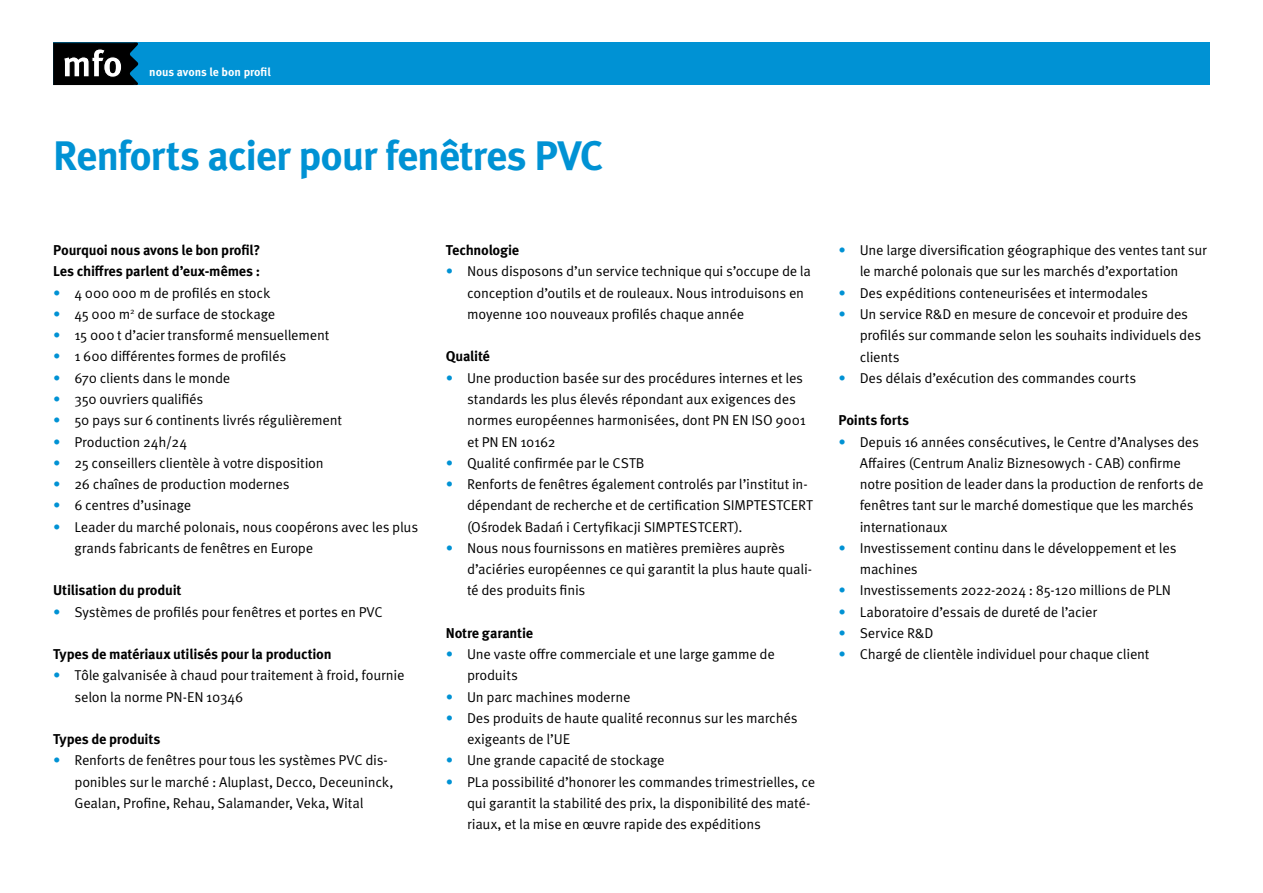
<style>
.page{position:relative;width:1263px;height:893px;background:#fff}
.page>*{position:absolute;margin:0;border:0;box-sizing:border-box;transform-origin:0 0}
.t1{font:700 41.25px "Meta Pro";letter-spacing:-.03em;color:#0092d4}
.t2{font:14.25px/21.3px "Meta Pro";letter-spacing:-.015em;color:#000}
.t3{font:700 14.25px/21.3px "Meta Pro";letter-spacing:-.015em;color:#000}
.t4{font:700 11.7px "Meta Pro";color:#fff}
.s1{color:#0092d4}
</style>
<div class="page">
<div style="left:53px;top:43px;width:1157px;height:42px;background:#0092d4"></div>
<svg style="left:53px;top:43px;width:85px;height:42px;background:#2e3538"></svg>
<p class="t4" style="left:149px;top:65px;width:123px">nous avons le bon profil</p>
<h1 class="t1" style="left:53px;top:130px;width:552px">Renforts acier pour fenêtres PVC</h1>
<p class="t3" style="left:53px;top:240px;width:209px">Pourquoi nous avons le bon profil?<br>Les chiffres parlent d’eux-mêmes :</p>
<p class="t2" style="left:53px;top:282px;width:219px"><span class="s1">•</span> 4 000 000 m de profilés en stock</p>
<p class="t2" style="left:53px;top:304px;width:224px"><span class="s1">•</span> 45 000 m<sup>2</sup> de surface de stockage</p>
<p class="t2" style="left:53px;top:325px;width:278px"><span class="s1">•</span> 15 000 t d’acier transformé mensuellement</p>
<p class="t2" style="left:53px;top:346px;width:235px"><span class="s1">•</span> 1 600 différentes formes de profilés</p>
<p class="t2" style="left:53px;top:368px;width:179px"><span class="s1">•</span> 670 clients dans le monde</p>
<p class="t2" style="left:53px;top:389px;width:152px"><span class="s1">•</span> 350 ouvriers qualifiés</p>
<p class="t2" style="left:53px;top:410px;width:290px"><span class="s1">•</span> 50 pays sur 6 continents livrés régulièrement</p>
<p class="t2" style="left:53px;top:431px;width:136px"><span class="s1">•</span> Production 24h/24</p>
<p class="t2" style="left:53px;top:453px;width:272px"><span class="s1">•</span> 25 conseillers clientèle à votre disposition</p>
<p class="t2" style="left:53px;top:474px;width:238px"><span class="s1">•</span> 26 chaînes de production modernes</p>
<p class="t2" style="left:53px;top:495px;width:140px"><span class="s1">•</span> 6 centres d’usinage</p>
<p class="t2" style="left:74px;top:516px;width:345px;text-indent:-21px"><span class="s1">•</span> Leader du marché polonais, nous coopérons avec les plus grands fabricants de fenêtres en Europe</p>
<p class="t3" style="left:53px;top:580px;width:130px">Utilisation du produit</p>
<p class="t2" style="left:53px;top:601px;width:331px"><span class="s1">•</span> Systèmes de profilés pour fenêtres et portes en PVC</p>
<p class="t3" style="left:53px;top:644px;width:280px">Types de matériaux utilisés pour la production</p>
<p class="t2" style="left:74px;top:665px;width:332px;text-indent:-21px"><span class="s1">•</span> Tôle galvanisée à chaud pour traitement à froid, fournie selon la norme PN-EN 10346</p>
<p class="t3" style="left:53px;top:729px;width:109px">Types de produits</p>
<p class="t2" style="left:74px;top:750px;width:321px;text-indent:-21px"><span class="s1">•</span> Renforts de fenêtres pour tous les systèmes PVC dis&shy;ponibles sur le marché : Aluplast, Decco, Deceuninck,<br>Gealan, Profine, Rehau, Salamander, Veka, Wital</p>
<p class="t3" style="left:446px;top:240px;width:75px">Technologie</p>
<p class="t2" style="left:467px;top:261px;width:346px;text-indent:-21px"><span class="s1">•</span> Nous disposons d’un service technique qui s’occupe de la conception d’outils et de rouleaux. Nous introduisons en moyenne 100 nouveaux profilés chaque année</p>
<p class="t3" style="left:446px;top:346px;width:46px">Qualité</p>
<p class="t2" style="left:467px;top:368px;width:340px;text-indent:-21px"><span class="s1">•</span> Une production basée sur des procédures internes et les standards les plus élevés répondant aux exigences des normes européennes harmonisées, dont PN EN ISO 9001 et PN EN 10162</p>
<p class="t2" style="left:446px;top:453px;width:200px"><span class="s1">•</span> Qualité confirmée par le CSTB</p>
<p class="t2" style="left:467px;top:474px;width:347px;text-indent:-21px"><span class="s1">•</span> Renforts de fenêtres également controlés par l’institut in&shy;dépendant de recherche et de certification SIMPTESTCERT (Ośrodek Badań i Certyfikacji SIMPTESTCERT).</p>
<p class="t2" style="left:467px;top:538px;width:347px;text-indent:-21px"><span class="s1">•</span> Nous nous fournissons en matières premières auprès d’aciéries européennes ce qui garantit la plus haute quali&shy;té des produits finis</p>
<p class="t3" style="left:446px;top:623px;width:89px">Notre garantie</p>
<p class="t2" style="left:467px;top:644px;width:309px;text-indent:-21px"><span class="s1">•</span> Une vaste offre commerciale et une large gamme de produits</p>
<p class="t2" style="left:446px;top:686px;width:186px"><span class="s1">•</span> Un parc machines moderne</p>
<p class="t2" style="left:467px;top:708px;width:332px;text-indent:-21px"><span class="s1">•</span> Des produits de haute qualité reconnus sur les marchés exigeants de l’UE</p>
<p class="t2" style="left:446px;top:750px;width:220px"><span class="s1">•</span> Une grande capacité de stockage</p>
<p class="t2" style="left:467px;top:772px;width:350px;text-indent:-21px"><span class="s1">•</span> PLa possibilité d’honorer les commandes trimestrielles, ce qui garantit la stabilité des prix, la disponibilité des maté&shy;riaux, et la mise en œuvre rapide des expéditions</p>
<p class="t2" style="left:838px;top:240px;width:370px;text-align:center"><span class="s1">•</span> Une large diversification géographique des ventes tant sur le marché polonais que sur les marchés d’exportation</p>
<p class="t2" style="left:838px;top:283px;width:311px"><span class="s1">•</span> Des expéditions conteneurisées et intermodales</p>
<p class="t2" style="left:860px;top:304px;width:343px;text-indent:-21px"><span class="s1">•</span> Un service R&amp;D en mesure de concevoir et produire des profilés sur commande selon les souhaits individuels des clients</p>
<p class="t2" style="left:838px;top:368px;width:299px"><span class="s1">•</span> Des délais d’exécution des commandes courts</p>
<p class="t3" style="left:838px;top:410px;width:72px">Points forts</p>
<p class="t2" style="left:860px;top:431px;width:345px;text-indent:-21px"><span class="s1">•</span> Depuis 16 années consécutives, le Centre d’Analyses des Affaires (Centrum Analiz Biznesowych - CAB) confirme notre position de leader dans la production de renforts de fenêtres tant sur le marché domestique que les marchés internationaux</p>
<p class="t2" style="left:860px;top:538px;width:318px;text-indent:-21px"><span class="s1">•</span> Investissement continu dans le développement et les machines</p>
<p class="t2" style="left:838px;top:580px;width:334px"><span class="s1">•</span> Investissements 2022-2024 : 85-120 millions de PLN</p>
<p class="t2" style="left:838px;top:601px;width:260px"><span class="s1">•</span> Laboratoire d’essais de dureté de l’acier</p>
<p class="t2" style="left:838px;top:623px;width:97px"><span class="s1">•</span> Service R&amp;D</p>
<p class="t2" style="left:838px;top:644px;width:313px"><span class="s1">•</span> Chargé de clientèle individuel pour chaque client</p>
</div>
